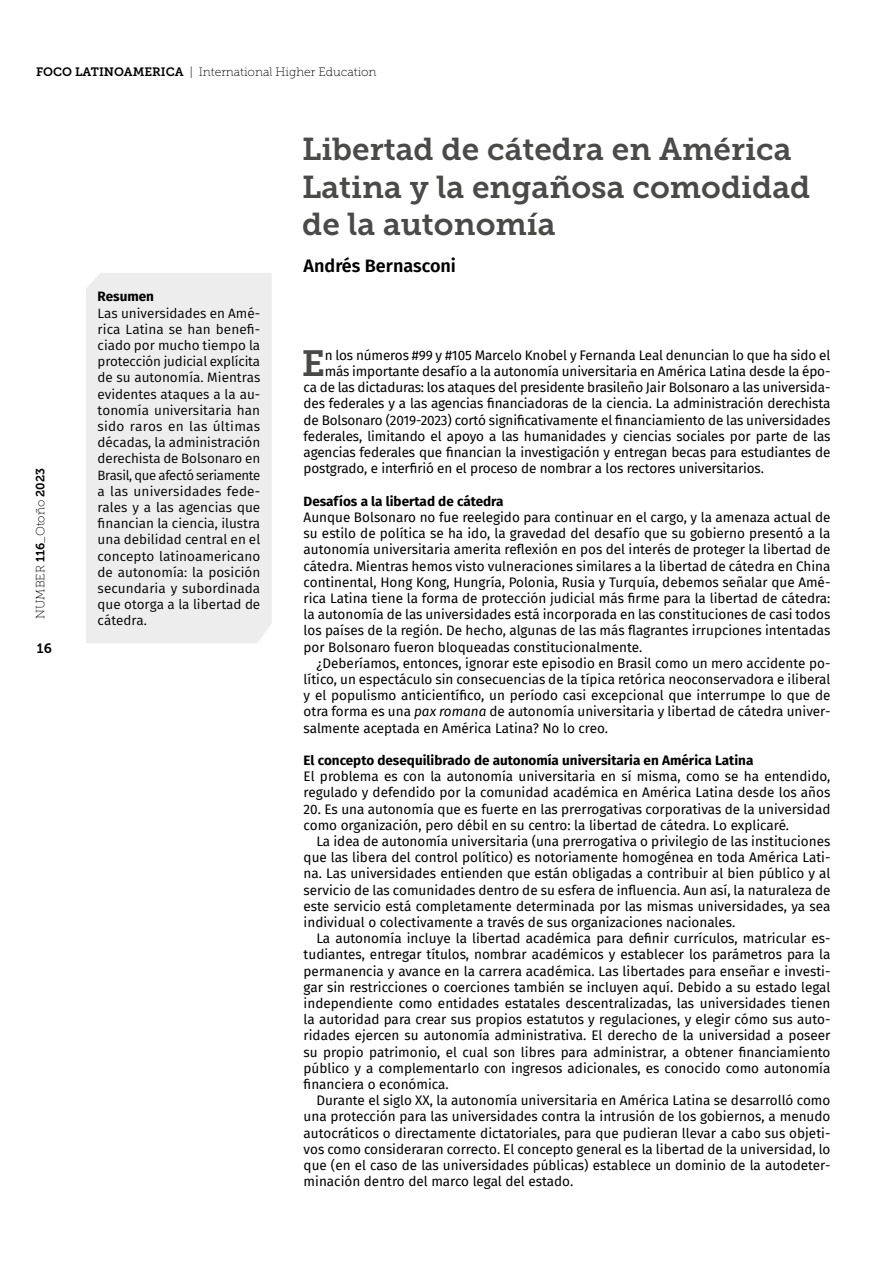
<style>
.page{position:relative;width:893px;height:1263px;background:#fff}
.page>*{position:absolute;margin:0;border:0;box-sizing:border-box;transform-origin:0 0}
.t1{font:36.3px "Museo Slab 700";color:#4a4a49}
.t2{font:31.5px/37.8px "Museo Slab 700";color:#4a4a49}
.t3{font:600 18px "Fira Sans";color:#000}
.t4{font:13.5px/16.2px "Fira Sans";letter-spacing:-.01em;color:#000;text-align:justify}
.t5{font:13.5px/16.2px "Fira Sans";color:#000;text-align:justify}
.t6{font:700 13.5px "Fira Sans";color:#000}
.t7{font:13.5px "Museo Slab 700";color:#000}
.t8{font:12.15px "Museo Slab 100";color:#000}
.t9{font:12px "Museo Slab 100";color:#000}
.s1{font-family:"Museo Slab 700"}
.s2{font-style:italic}
</style>
<div class="page">
<div style="left:86px;top:273px;width:186px;height:370px;background:#ededed"></div>
<p class="t8" style="left:36px;top:66px;width:342px"><span class="s1">FOCO LATINOAMERICA</span> | International Higher Education</p>
<h2 class="t2" style="left:302px;top:130px;width:510px">Libertad de cátedra en América<br>Latina y la engañosa comodidad de la autonomía</h2>
<p class="t9" style="left:34px;top:619px;width:152px;rotate:-90deg">NUMBER <span class="s1">116</span>_Otoño <span class="s1">2023</span></p>
<p class="t7" style="left:37px;top:641px;width:16px">16</p>
<p class="t6" style="left:98px;top:285px;width:58px">Resumen</p>
<p class="t5" style="left:98px;top:305px;width:164px">Las universidades en Amé&shy;rica Latina se han benefi&shy;ciado por mucho tiempo la protección judicial explícita de su autonomía. Mientras evidentes ataques a la au&shy;tonomía universitaria han sido raros en las últimas décadas, la administración derechista de Bolsonaro en Brasil, que afectó seriamente a las universidades fede&shy;rales y a las agencias que financian la ciencia, ilustra una debilidad central en el concepto latinoamericano de autonomía: la posición secundaria y subordinada que otorga a la libertad de cátedra.</p>
<h3 class="t3" style="left:304px;top:251px;width:154px">Andrés Bernasconi</h3>
<h1 class="t1" style="left:302px;top:343px;width:25px">E</h1>
<p class="t4" style="left:325px;top:347px;width:507px">n los números #99 y #105 Marcelo Knobel y Fernanda Leal denuncian lo que ha sido el</p>
<p class="t4" style="left:325px;top:363px;width:507px">más importante desafío a la autonomía universitaria en América Latina desde la épo-</p>
<p class="t4" style="left:304px;top:379px;width:528px">ca de las dictaduras: los ataques del presidente brasileño Jair Bolsonaro a las universida-</p>
<p class="t4" style="left:304px;top:395px;width:528px">des federales y a las agencias financiadoras de la ciencia. La administración derechista</p>
<p class="t4" style="left:304px;top:411px;width:528px">de Bolsonaro (2019-2023) cortó significativamente el financiamiento de las universidades</p>
<p class="t4" style="left:304px;top:428px;width:528px">federales, limitando el apoyo a las humanidades y ciencias sociales por parte de las</p>
<p class="t4" style="left:304px;top:444px;width:528px">agencias federales que financian la investigación y entregan becas para estudiantes de</p>
<p class="t4" style="left:304px;top:460px;width:462px">postgrado, e interfirió en el proceso de nombrar a los rectores universitarios.</p>
<p class="t6" style="left:304px;top:490px;width:202px">Desafíos a la libertad de cátedra</p>
<p class="t4" style="left:304px;top:509px;width:528px">Aunque Bolsonaro no fue reelegido para continuar en el cargo, y la amenaza actual de su estilo de política se ha ido, la gravedad del desafío que su gobierno presentó a la autonomía universitaria amerita reflexión en pos del interés de proteger la libertad de cátedra. Mientras hemos visto vulneraciones similares a la libertad de cátedra en China continental, Hong Kong, Hungría, Polonia, Rusia y Turquía, debemos señalar que Amé&shy;rica Latina tiene la forma de protección judicial más firme para la libertad de cátedra: la autonomía de las universidades está incorporada en las constituciones de casi todos los países de la región. De hecho, algunas de las más flagrantes irrupciones intentadas por Bolsonaro fueron bloqueadas constitucionalmente.</p>
<p class="t4" style="left:304px;top:654px;width:528px;text-indent:13px">¿Deberíamos, entonces, ignorar este episodio en Brasil como un mero accidente po&shy;lítico, un espectáculo sin consecuencias de la típica retórica neoconservadora e iliberal y el populismo anticientífico, un período casi excepcional que interrumpe lo que de otra forma es una <span class="s2">pax romana</span> de autonomía universitaria y libertad de cátedra univer&shy;salmente aceptada en América Latina? No lo creo.</p>
<p class="t6" style="left:304px;top:749px;width:451px">El concepto desequilibrado de autonomía universitaria en América Latina</p>
<p class="t4" style="left:304px;top:768px;width:528px">El problema es con la autonomía universitaria en sí misma, como se ha entendido, regulado y defendido por la comunidad académica en América Latina desde los años</p>
<p class="t4" style="left:304px;top:800px;width:528px">20. Es una autonomía que es fuerte en las prerrogativas corporativas de la universidad como organización, pero débil en su centro: la libertad de cátedra. Lo explicaré.</p>
<p class="t4" style="left:304px;top:833px;width:528px;text-indent:13px">La idea de autonomía universitaria (una prerrogativa o privilegio de las instituciones que las libera del control político) es notoriamente homogénea en toda América Lati&shy;na. Las universidades entienden que están obligadas a contribuir al bien público y al servicio de las comunidades dentro de su esfera de influencia. Aun así, la naturaleza de este servicio está completamente determinada por las mismas universidades, ya sea individual o colectivamente a través de sus organizaciones nacionales.</p>
<p class="t4" style="left:304px;top:930px;width:528px;text-indent:13px">La autonomía incluye la libertad académica para definir currículos, matricular es&shy;tudiantes, entregar títulos, nombrar académicos y establecer los parámetros para la permanencia y avance en la carrera académica. Las libertades para enseñar e investi&shy;gar sin restricciones o coerciones también se incluyen aquí. Debido a su estado legal independiente como entidades estatales descentralizadas, las universidades tienen la autoridad para crear sus propios estatutos y regulaciones, y elegir cómo sus auto&shy;ridades ejercen su autonomía administrativa. El derecho de la universidad a poseer su propio patrimonio, el cual son libres para administrar, a obtener financiamiento público y a complementarlo con ingresos adicionales, es conocido como autonomía financiera o económica.</p>
<p class="t4" style="left:304px;top:1092px;width:528px;text-indent:13px">Durante el siglo XX, la autonomía universitaria en América Latina se desarrolló como una protección para las universidades contra la intrusión de los gobiernos, a menudo autocráticos o directamente dictatoriales, para que pudieran llevar a cabo sus objeti&shy;vos como consideraran correcto. El concepto general es la libertad de la universidad, lo que (en el caso de las universidades públicas) establece un dominio de la autodeter&shy;minación dentro del marco legal del estado.</p>
</div>
